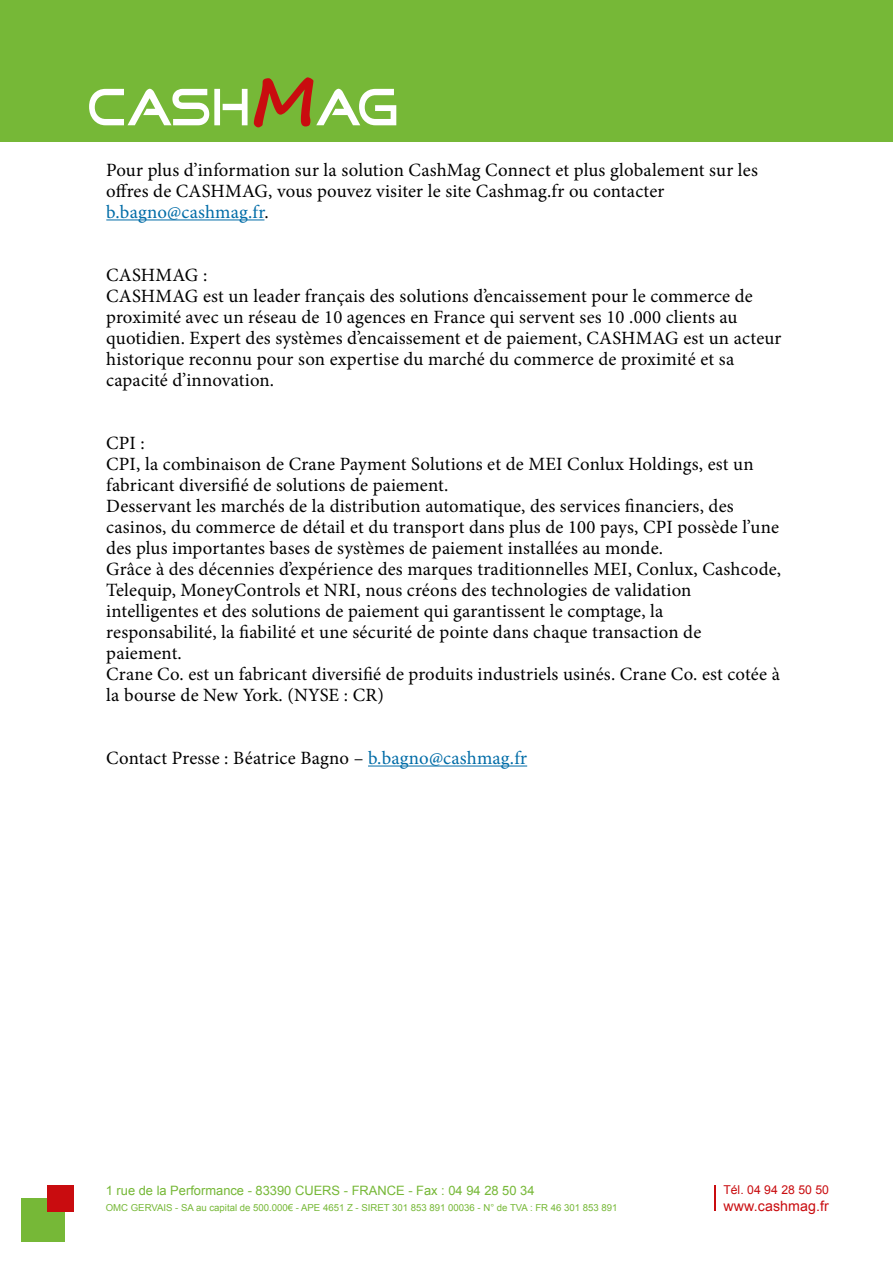
<style>
.page{position:relative;width:893px;height:1263px;background:#fff}
.page>*{position:absolute;margin:0;border:0;box-sizing:border-box;transform-origin:0 0}
.t1{font:18.75px/21px "Minion Pro";letter-spacing:.01em;color:#000}
.t2{font:14.1px "Arial";letter-spacing:.01em;color:#c90c0f}
.t3{font:12.9px "Arial";color:#76b837}
.t4{font:12.15px "Arial";color:#c90c0f}
.t5{font:9.6px "Arial";color:#76b837}
.s1{color:#006ca7}
</style>
<div class="page">
<div style="left:21px;top:1198px;width:44px;height:43px;background:#76b837"></div>
<div style="left:47px;top:1185px;width:27px;height:26px;background:#c90c0f"></div>
<div style="left:0;top:0;width:893px;height:142px;background:#76b837"></div>
<svg style="left:89px;top:89px;width:159px;height:36px"></svg>
<svg style="left:254px;top:77px;width:142px;height:50px"></svg>
<hr style="left:106px;top:219px;width:158px;height:1px;background:#006ca7">
<hr style="left:368px;top:765px;width:159px;height:1px;background:#006ca7">
<svg style="left:715px;top:1185px;width:1px;height:26px"></svg>
<p class="t1" style="left:106px;top:160px;width:653px">Pour plus d’information sur la solution CashMag Connect et plus globalement sur les offres de CASHMAG, vous pouvez visiter le site Cashmag.fr ou contacter <span class="s1">b.bagno@cashmag.fr</span>.</p>
<p class="t1" style="left:106px;top:265px;width:677px">CASHMAG :<br>CASHMAG est un leader français des solutions d’encaissement pour le commerce de proximité avec un réseau de 10 agences en France qui servent ses 10 .000 clients au quotidien. Expert des systèmes d’encaissement et de paiement, CASHMAG est un acteur historique reconnu pour son expertise du marché du commerce de proximité et sa capacité d’innovation.</p>
<p class="t1" style="left:106px;top:433px;width:676px">CPI :<br>CPI, la combinaison de Crane Payment Solutions et de MEI Conlux Holdings, est un fabricant diversifié de solutions de paiement.<br>Desservant les marchés de la distribution automatique, des services financiers, des casinos, du commerce de détail et du transport dans plus de 100 pays, CPI possède l’une des plus importantes bases de systèmes de paiement installées au monde.<br>Grâce à des décennies d’expérience des marques traditionnelles MEI, Conlux, Cashcode, Telequip, MoneyControls et NRI, nous créons des technologies de validation intelligentes et des solutions de paiement qui garantissent le comptage, la<br>responsabilité, la fiabilité et une sécurité de pointe dans chaque transaction de paiement.<br>Crane Co. est un fabricant diversifié de produits industriels usinés. Crane Co. est cotée à la bourse de New York. (NYSE : CR)</p>
<p class="t1" style="left:106px;top:748px;width:422px">Contact Presse : Béatrice Bagno – <span class="s1">b.bagno@cashmag.fr</span></p>
<p class="t3" style="left:106px;top:1182px;width:430px">1 rue de la Performance - 83390 CUERS - FRANCE - Fax : 04 94 28 50 34</p>
<p class="t5" style="left:106px;top:1201px;width:513px">OMC GERVAIS - SA au capital de 500.000€ - APE 4651 Z - SIRET 301 853 891 00036 - N° de TVA : FR 46 301 853 891</p>
<p class="t4" style="left:723px;top:1181px;width:107px">Tél. 04 94 28 50 50</p>
<p class="t2" style="left:723px;top:1196px;width:107px">www.cashmag.fr</p>
</div>
